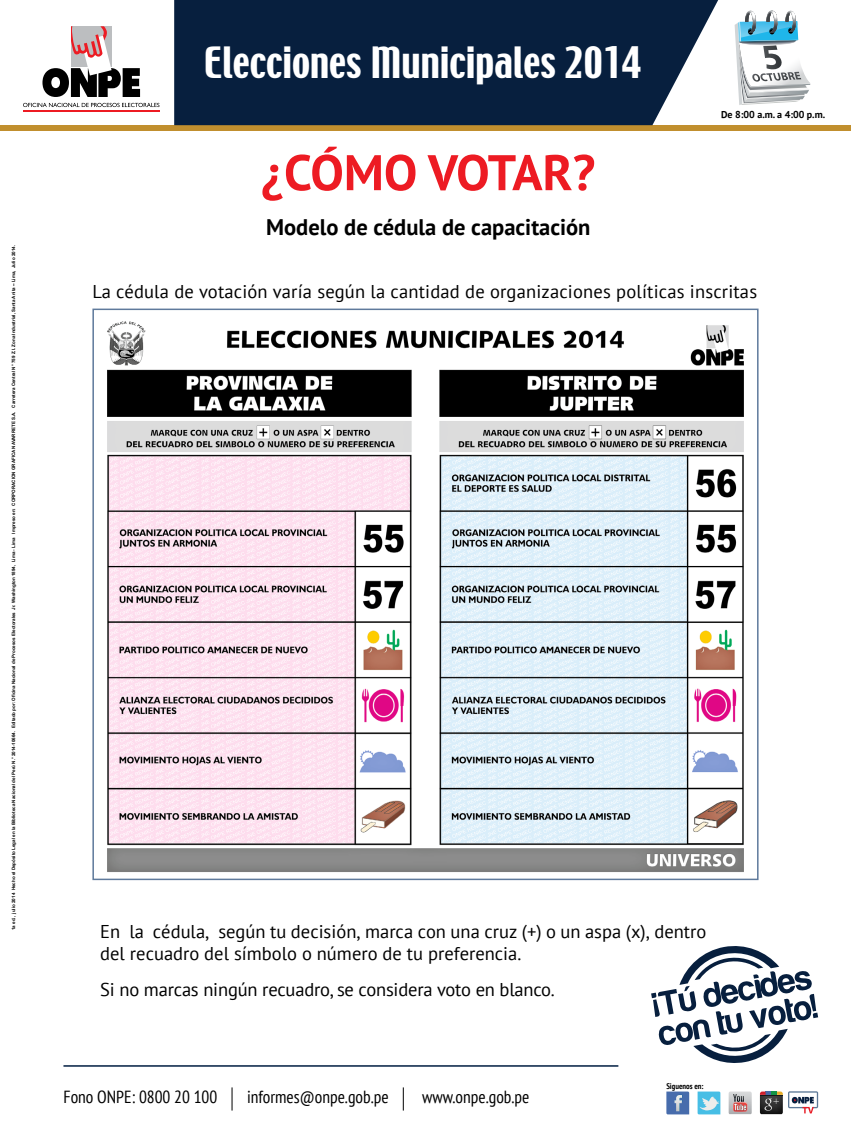
<style>
.page{position:relative;width:851px;height:1134px;background:#fff}
.page>*{position:absolute;margin:0;border:0;box-sizing:border-box;transform-origin:0 0}
.t1{font:700 50px "PT Sans";letter-spacing:-.035em;color:#ed1b23}
.t2{font:38.35px "Techno";color:#fff}
.t3{font:700 22.5px "PT Sans";color:#000}
.t4{font:18.5px/22.2px "PT Sans";color:#000}
.t5{font:condensed 17.5px "PT Sans";color:#000}
.t6{font:700 10px "PT Sans";color:#000}
.t7{font:700 condensed 8.15px "PT Sans";color:#000}
.t8{font:700 4.5px "Arial";color:#000}
</style>
<div class="page">
<svg style="left:23px;top:103px;width:136px;height:4px"></svg>
<hr style="left:23px;top:111px;width:136px;height:1px;background:#ed1b23">
<svg style="left:42px;top:26px;width:98px;height:71px"></svg>
<div style="left:0;top:125px;width:850px;height:6px;background:#c18f2e"></div>
<svg style="left:174px;top:0;width:544px;height:125px;background:#132a47"></svg>
<svg style="left:734px;top:10px;width:76px;height:95px"></svg>
<svg style="left:651px;top:946px;width:167px;height:117px"></svg>
<svg style="left:697px;top:1091px;width:23px;height:23px"></svg>
<svg style="left:666px;top:1091px;width:23px;height:23px"></svg>
<svg style="left:728px;top:1091px;width:23px;height:23px"></svg>
<img style="left:760px;top:1113px;width:22px;height:1px">
<svg style="left:759px;top:1091px;width:59px;height:22px"></svg>
<svg style="left:231px;top:1087px;width:1px;height:23px"></svg>
<svg style="left:403px;top:1087px;width:1px;height:23px"></svg>
<img style="left:107px;top:321px;width:637px;height:551px">
<hr style="left:63px;top:1065px;width:555px;height:2px;background:#001d41">
<p class="t8" style="left:10px;top:930px;width:686px;rotate:-90deg">1a ed., julio 2014 Hecho el Depósito Legal en la Biblioteca Nacional del Perú N.° 2014-10664. Editado por: Oficina Nacional de Procesos Electorales Jr. Washington 1894, Lima - Lima Impreso en: CORPORACION GRAFICA NAVARRETE S.A. Carretera Central N° 759 Z.I. Zona Industrial, Santa Anita – Lima, Julio 2014.</p>
<h2 class="t2" style="left:203px;top:37px;width:439px">Elecciones Municipales 2014</h2>
<h1 class="t1" style="left:261px;top:140px;width:335px">¿CÓMO VOTAR?</h1>
<h3 class="t3" style="left:266px;top:212px;width:326px">Modelo de cédula de capacitación</h3>
<h3 class="t6" style="left:721px;top:108px;width:106px">De 8:00 a.m. a 4:00 p.m.</h3>
<h3 class="t4" style="left:92px;top:280px;width:666px">La cédula de votación varía según la cantidad de organizaciones políticas inscritas</h3>
<h3 class="t4" style="left:100px;top:920px;width:607px">En la cédula, según tu decisión, marca con una cruz (+) o un aspa (x), dentro del recuadro del símbolo o número de tu preferencia.</h3>
<h3 class="t4" style="left:100px;top:978px;width:456px">Si no marcas ningún recuadro, se considera voto en blanco.</h3>
<h3 class="t5" style="left:63px;top:1086px;width:155px">Fono ONPE: 0800 20 100</h3>
<h3 class="t5" style="left:247px;top:1086px;width:143px">informes@onpe.gob.pe</h3>
<h3 class="t5" style="left:422px;top:1086px;width:109px">www.onpe.gob.pe</h3>
<h3 class="t7" style="left:666px;top:1080px;width:39px">Siguenos en:</h3>
</div>
